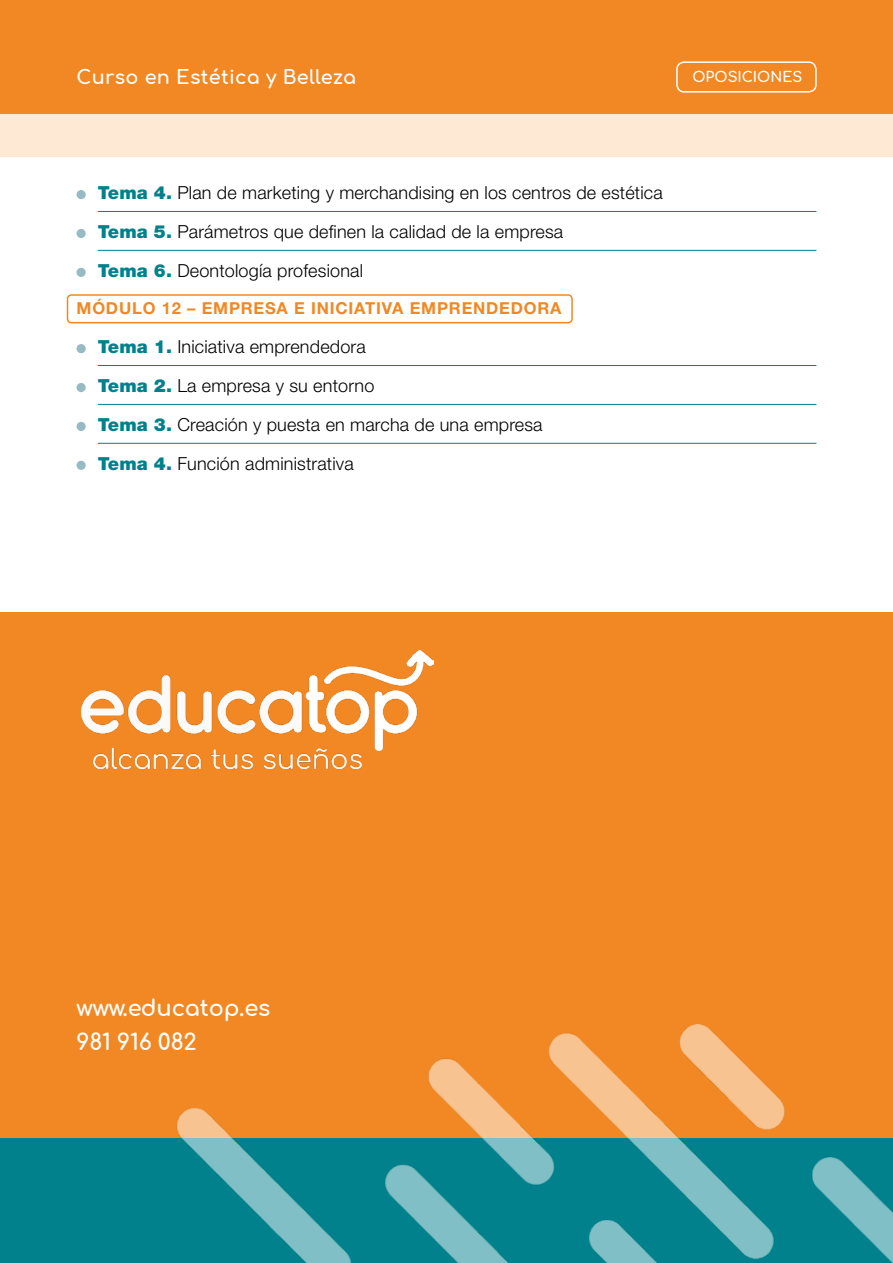
<style>
.page{position:relative;width:893px;height:1263px;background:#fff}
.page>*{position:absolute;margin:0;border:0;box-sizing:border-box;transform-origin:0 0}
.t1{font:700 22.5px/34.5px "Comfortaa";letter-spacing:-.01em;color:#fff}
.t2{font:700 19.2px "Comfortaa";letter-spacing:.015em;color:#fff}
.t3{font:300 18px/38.8px "Helvetica Neue";letter-spacing:.01em;color:#000}
.t4{font:700 16.5px "Helvetica Neue";letter-spacing:.05em;color:#f18823}
.t5{font:700 14.25px "Comfortaa";color:#fff}
.s1{font-weight:900;color:#00818c}
</style>
<div class="page">
<div style="left:0;top:612px;width:893px;height:559px;background:#f18823"></div>
<div style="left:0;top:43px;width:893px;height:114px;background:#fee9d5"></div>
<div style="left:0;top:1138px;width:893px;height:125px;background:#00818c"></div>
<div style="left:0;top:0;width:893px;height:113px;background:#f18823"></div>
<img style="left:176px;top:1025px;width:717px;height:238px">
<img style="left:81px;top:651px;width:353px;height:118px">
<div style="left:676px;top:61px;width:141px;height:32px;border:2px solid #fff;border-radius:7px"></div>
<hr style="left:98px;top:211px;width:718px;height:1px;background:#00818c">
<hr style="left:98px;top:250px;width:718px;height:1px;background:#00818c">
<hr style="left:98px;top:365px;width:718px;height:1px;background:#00818c">
<hr style="left:98px;top:404px;width:718px;height:1px;background:#00818c">
<hr style="left:98px;top:443px;width:718px;height:1px;background:#00818c">
<div style="left:77px;top:190px;width:9px;height:9px;background:#96bbc3;border-radius:50%"></div>
<div style="left:77px;top:229px;width:9px;height:9px;background:#96bbc3;border-radius:50%"></div>
<div style="left:77px;top:268px;width:9px;height:9px;background:#96bbc3;border-radius:50%"></div>
<div style="left:77px;top:344px;width:9px;height:9px;background:#96bbc3;border-radius:50%"></div>
<div style="left:77px;top:383px;width:9px;height:9px;background:#96bbc3;border-radius:50%"></div>
<div style="left:77px;top:422px;width:9px;height:9px;background:#96bbc3;border-radius:50%"></div>
<div style="left:77px;top:461px;width:9px;height:9px;background:#96bbc3;border-radius:50%"></div>
<div style="left:67px;top:294px;width:506px;height:29px;border:2px solid #f18823;border-radius:4px"></div>
<p class="t2" style="left:77px;top:59px;width:281px">Curso en Estética y Belleza</p>
<p class="t5" style="left:692px;top:64px;width:111px">OPOSICIONES</p>
<p class="t3" style="left:98px;top:173px;width:566px"><span class="s1">Tema 4.</span> Plan de marketing y merchandising en los centros de estética<br><span class="s1">Tema 5.</span> Parámetros que definen la calidad de la empresa<br><span class="s1">Tema 6.</span> Deontología profesional</p>
<p class="t4" style="left:77px;top:298px;width:486px">MÓDULO 12 – EMPRESA E INICIATIVA EMPRENDEDORA</p>
<p class="t3" style="left:98px;top:327px;width:446px"><span class="s1">Tema 1.</span> Iniciativa emprendedora<br><span class="s1">Tema 2.</span> La empresa y su entorno<br><span class="s1">Tema 3.</span> Creación y puesta en marcha de una empresa <span class="s1">Tema 4.</span> Función administrativa</p>
<p class="t1" style="left:77px;top:987px;width:195px">www.educatop.es<br>981 916 082</p>
</div>
